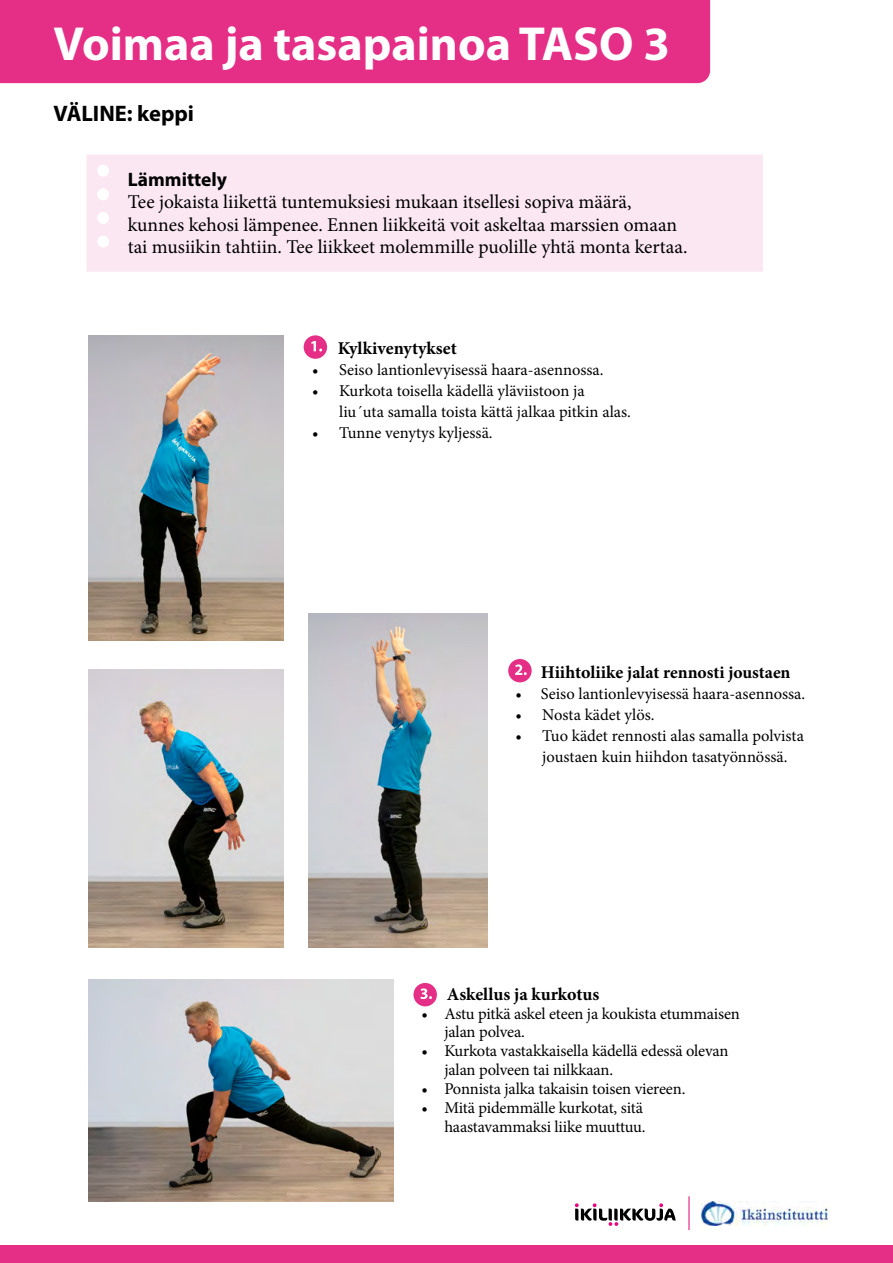
<style>
.page{position:relative;width:893px;height:1263px;background:#fff}
.page>*{position:absolute;margin:0;border:0;box-sizing:border-box;transform-origin:0 0}
.t1{font:700 48px "Myriad Pro";color:#fff}
.P_Teemaotsikko{font:700 22.5px "Myriad Pro";color:#000}
.P_leipis{font:19.5px "Minion Pro";color:#000}
.P_Teemaotsikko-2{font:700 19.5px "Myriad Pro";color:#000}
.P_väliotsikko{font:700 18px "Minion Pro";color:#000}
.P_väliotsikko-2{font:700 17.55px "Minion Pro";color:#000}
.P_leipis-2{font:16.5px "Minion Pro";letter-spacing:-.005em;color:#000}
.P_väliotsikko-3{font:16.5px "Minion Pro";color:#000}
.s1{font-size:18px}
</style>
<div class="page">
<div style="left:86px;top:154px;width:677px;height:118px;background:#fbe7f2"></div>
<div style="left:0;top:0;width:710px;height:83px;background:#e52f87"></div>
<img style="left:89px;top:335px;width:194px;height:305px">
<img style="left:89px;top:670px;width:194px;height:277px">
<img style="left:308px;top:613px;width:179px;height:334px">
<img style="left:89px;top:980px;width:304px;height:221px">
<div style="left:0;top:1246px;width:893px;height:17px;background:#e52f87"></div>
<svg style="left:575px;top:1203px;width:101px;height:23px"></svg>
<hr style="left:688px;top:1196px;width:2px;height:34px;background:#e52f87">
<img style="left:701px;top:1201px;width:126px;height:24px">
<div style="left:304px;top:335px;width:23px;height:24px;background:#e52f87;border-radius:50%"></div>
<svg style="left:311px;top:341px;width:11px;height:10px"></svg>
<div style="left:508px;top:659px;width:24px;height:23px;background:#e52f87;border-radius:50%"></div>
<svg style="left:515px;top:664px;width:12px;height:11px"></svg>
<div style="left:413px;top:983px;width:24px;height:23px;background:#e52f87;border-radius:50%"></div>
<svg style="left:420px;top:988px;width:12px;height:11px"></svg>
<p class="t1" style="left:54px;top:12px;width:618px">Voimaa ja tasapainoa TASO 3</p>
<p class="P_Teemaotsikko" style="left:54px;top:99px;width:142px">VÄLINE: keppi</p>
<p class="P_Teemaotsikko-2" style="left:128px;top:166px;width:101px">Lämmittely</p>
<p class="P_leipis" style="left:128px;top:189px;width:505px">Tee jokaista liikettä tuntemuksiesi mukaan itsellesi sopiva määrä,</p>
<p class="P_leipis" style="left:128px;top:211px;width:551px">kunnes kehosi lämpenee. Ennen liikkeitä voit askeltaa marssien omaan</p>
<p class="P_leipis" style="left:128px;top:234px;width:561px">tai musiikin tahtiin. Tee liikkeet molemmille puolille yhtä monta kertaa.</p>
<p class="P_väliotsikko" style="left:312px;top:336px;width:146px">1. Kylkivenytykset</p>
<p class="P_leipis-2" style="left:312px;top:359px;width:293px">• Seiso lantionlevyisessä haara-asennossa.</p>
<p class="P_leipis-2" style="left:312px;top:380px;width:274px">• Kurkota toisella kädellä yläviistoon ja</p>
<p class="P_leipis-2" style="left:339px;top:401px;width:293px">liu´uta samalla toista kättä jalkaa pitkin alas.</p>
<p class="P_leipis-2" style="left:312px;top:422px;width:182px">• Tunne venytys kyljessä.</p>
<p class="P_väliotsikko-2" style="left:515px;top:660px;width:277px"><span class="s1">2. Hiihtoliike</span> jalat rennosti joustaen</p>
<p class="P_väliotsikko-3" style="left:515px;top:682px;width:291px">• Seiso lantionlevyisessä haara-asennossa.</p>
<p class="P_leipis-2" style="left:515px;top:703px;width:141px">• Nosta kädet ylös.</p>
<p class="P_leipis-2" style="left:515px;top:724px;width:290px">• Tuo kädet rennosti alas samalla polvista</p>
<p class="P_leipis-2" style="left:542px;top:745px;width:247px">joustaen kuin hiihdon tasatyönnössä.</p>
<p class="P_väliotsikko" style="left:421px;top:981px;width:179px">3. Askellus ja kurkotus</p>
<p class="P_leipis-2" style="left:421px;top:1002px;width:320px">• Astu pitkä askel eteen ja koukista etummaisen</p>
<p class="P_leipis-2" style="left:444px;top:1021px;width:82px">jalan polvea.</p>
<p class="P_leipis-2" style="left:421px;top:1040px;width:309px">• Kurkota vastakkaisella kädellä edessä olevan</p>
<p class="P_leipis-2" style="left:444px;top:1059px;width:170px">jalan polveen tai nilkkaan.</p>
<p class="P_leipis-2" style="left:421px;top:1078px;width:265px">• Ponnista jalka takaisin toisen viereen.</p>
<p class="P_leipis-2" style="left:421px;top:1097px;width:223px">• Mitä pidemmälle kurkotat, sitä</p>
<p class="P_leipis-2" style="left:444px;top:1116px;width:203px">haastavammaksi liike muuttuu.</p>
</div>
